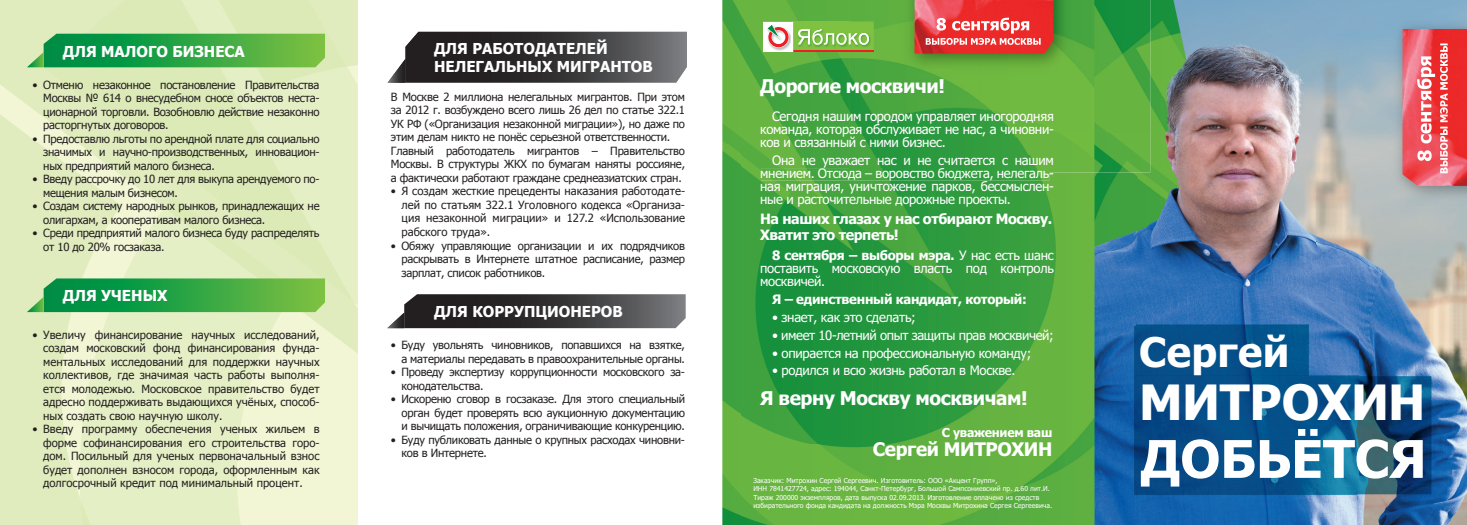
<style>
.page{position:relative;width:1467px;height:525px;background:#fff}
.page>*{position:absolute;margin:0;border:0;box-sizing:border-box;transform-origin:0 0}
.t1{font:700 51.88px "Tahoma";color:#fff}
.t2{font:700 48.75px "Tahoma";letter-spacing:-.005em;color:#fff}
.t3{font:700 40.88px "Tahoma";letter-spacing:.01em;color:#fff}
.t4{font:700 19px "Tahoma";letter-spacing:-.02em;color:#fff}
.t5{font:700 18.75px "Tahoma";letter-spacing:-.02em;color:#fff}
.t6{font:700 15px/18px "Tahoma";color:#fff}
.t7{font:700 14.25px/15.4px "Tahoma";letter-spacing:-.03em;color:#fff}
.t8{font:13px/13px "Tahoma";letter-spacing:-.02em;color:#fff;text-align:justify}
.t9{font:700 13px "Tahoma";letter-spacing:-.02em;color:#fff}
.t10{font:700 12.25px "Tahoma";letter-spacing:-.02em;color:#fff}
.t11{font:11.25px/13.5px "Tahoma";letter-spacing:-.02em;color:#231f20;text-align:justify}
.t12{font:6.88px/8.2px "Tahoma";color:#fff}
.s1{font-weight:700}
</style>
<div class="page">
<svg style="left:0;top:353px;width:358px;height:171px;background:#e8f0c9"></svg>
<svg style="left:80px;top:499px;width:11px;height:25px"></svg>
<svg style="left:0;top:0;width:358px;height:353px;background:#e4eec3"></svg>
<svg style="left:42px;top:0;width:312px;height:302px;background:#e0ecbe"></svg>
<img style="left:44px;top:34px;width:281px;height:33px">
<img style="left:27px;top:52px;width:17px;height:15px">
<img style="left:44px;top:278px;width:281px;height:34px">
<img style="left:27px;top:297px;width:17px;height:15px">
<img style="left:722px;top:0;width:150px;height:524px">
<img style="left:1137px;top:0;width:220px;height:524px">
<img style="left:872px;top:172px;width:265px;height:352px">
<img style="left:1357px;top:266px;width:110px;height:258px">
<img style="left:760px;top:80px;width:90px;height:17px">
<img style="left:823px;top:114px;width:27px;height:7px">
<img style="left:761px;top:124px;width:89px;height:23px">
<img style="left:772px;top:155px;width:78px;height:12px">
<img style="left:761px;top:168px;width:288px;height:13px">
<img style="left:850px;top:0;width:300px;height:172px">
<svg style="left:763px;top:22px;width:111px;height:30px"></svg>
<svg style="left:850px;top:114px;width:11px;height:7px"></svg>
<img style="left:866px;top:114px;width:70px;height:10px">
<svg style="left:937px;top:114px;width:6px;height:7px"></svg>
<img style="left:944px;top:114px;width:110px;height:10px">
<img style="left:850px;top:124px;width:199px;height:13px">
<img style="left:850px;top:137px;width:94px;height:10px">
<img style="left:850px;top:168px;width:199px;height:4px">
<img style="left:915px;top:0;width:138px;height:54px">
<svg style="left:926px;top:18px;width:115px;height:27px"></svg>
<img style="left:1316px;top:0;width:151px;height:266px">
<img style="left:1402px;top:29px;width:65px;height:157px">
<svg style="left:1417px;top:43px;width:31px;height:130px"></svg>
<svg style="left:388px;top:32px;width:299px;height:51px;background:#464546"></svg>
<svg style="left:387px;top:294px;width:299px;height:34px;background:#474647"></svg>
<h3 class="t6" style="left:63px;top:41px;width:183px">ДЛЯ МАЛОГО БИЗНЕСА</h3>
<h3 class="t6" style="left:434px;top:38px;width:220px">ДЛЯ РАБОТОДАТЕЛЕЙ<br>НЕЛЕГАЛЬНЫХ МИГРАНТОВ</h3>
<p class="t11" style="left:43px;top:77px;width:278px;text-indent:-11px">• Отменю незаконное постановление Правительства Москвы № 614 о внесудебном сносе объектов неста&shy;ционарной торговли. Возобновлю действие незаконно расторгнутых договоров.</p>
<p class="t11" style="left:43px;top:131px;width:278px;text-indent:-11px">• Предоставлю льготы по арендной плате для социально значимых и научно-производственных, инновацион&shy;ных предприятий малого бизнеса.</p>
<p class="t11" style="left:43px;top:172px;width:278px;text-indent:-11px">• Введу рассрочку до 10 лет для выкупа арендуемого по&shy;мещения малым бизнесом.</p>
<p class="t11" style="left:43px;top:199px;width:278px;text-indent:-11px">• Создам систему народных рынков, принадлежащих не олигархам, а кооперативам малого бизнеса.</p>
<p class="t11" style="left:43px;top:226px;width:278px;text-indent:-11px">• Среди предприятий малого бизнеса буду распределять от 10 до 20% госзаказа.</p>
<h3 class="t6" style="left:63px;top:286px;width:106px">ДЛЯ УЧЕНЫХ</h3>
<p class="t11" style="left:43px;top:327px;width:278px;text-indent:-11px">• Увеличу финансирование научных исследований, создам московский фонд финансирования фунда&shy;ментальных исследований для поддержки научных коллективов, где значимая часть работы выполня&shy;ется молодежью. Московское правительство будет адресно поддерживать выдающихся учёных, способ&shy;ных создать свою научную школу.</p>
<p class="t11" style="left:43px;top:421px;width:278px;text-indent:-11px">• Введу программу обеспечения ученых жильем в форме софинансирования его строительства горо&shy;дом. Посильный для ученых первоначальный взнос будет дополнен взносом города, оформленным как долгосрочный кредит под минимальный процент.</p>
<p class="t11" style="left:391px;top:89px;width:296px;text-align:left">В Москве 2 миллиона нелегальных мигрантов. При этом за 2012 г. возбуждено всего лишь 26 дел по статье 322.1<br>УК РФ («Организация незаконной миграции»), но даже по этим делам никто не понёс серьезной ответственности.<br>Главный работодатель мигрантов – Правительство Москвы. В структуры ЖКХ по бумагам наняты россияне, а фактически работают граждане среднеазиатских стран.</p>
<p class="t11" style="left:402px;top:184px;width:285px;text-indent:-11px">• Я создам жесткие прецеденты наказания работодате&shy;лей по статьям 322.1 Уголовного кодекса «Организа&shy;ция незаконной миграции» и 127.2 «Использование рабского труда».</p>
<p class="t11" style="left:402px;top:238px;width:285px;text-indent:-11px">• Обяжу управляющие организации и их подрядчиков раскрывать в Интернете штатное расписание, размер зарплат, список работников.</p>
<h3 class="t6" style="left:434px;top:301px;width:190px">ДЛЯ КОРРУПЦИОНЕРОВ</h3>
<p class="t11" style="left:391px;top:337px;width:296px;text-align:right">• Буду увольнять чиновников, попавшихся на взятке, а материалы передавать в правоохранительные органы.</p>
<p class="t11" style="left:402px;top:364px;width:285px;text-indent:-11px">• Проведу экспертизу коррупционности московского за&shy;конодательства.</p>
<p class="t11" style="left:402px;top:391px;width:285px;text-indent:-11px">• Искореню сговор в госзаказе. Для этого специальный орган будет проверять всю аукционную документацию и вычищать положения, ограничивающие конкуренцию.</p>
<p class="t11" style="left:402px;top:432px;width:285px;text-indent:-11px">• Буду публиковать данные о крупных расходах чиновни&shy;ков в Интернете.</p>
<h3 class="t4" style="left:760px;top:73px;width:186px">Дорогие москвичи!</h3>
<p class="t8" style="left:760px;top:109px;width:295px;text-indent:12px">Сегодня нашим городом управляет иногородняя команда, которая обслуживает не нас, а чиновни&shy;ков и связанный с ними бизнес.</p>
<p class="t8" style="left:760px;top:153px;width:295px;text-align:right">Она не уважает нас и не считается с нашим мнением. Отсюда воровство бюджета нелегаль-</p>
<p class="t8" style="left:865px;top:166px;width:9px">–</p>
<p class="t8" style="left:760px;top:166px;width:295px;text-align:left;text-indent:230px">,<br>ная миграция, уничтожение парков, бессмыслен&shy;ные и расточительные дорожные проекты.</p>
<p class="t7" style="left:760px;top:210px;width:294px">На наших глазах у нас отбирают Москву.<br>Хватит это терпеть!</p>
<p class="t8" style="left:760px;top:248px;width:295px;text-indent:12px"><span class="s1">8 сентября – выборы мэра.</span> У нас есть шанс поставить московскую власть под контроль москвичей.</p>
<p class="t9" style="left:772px;top:290px;width:256px">Я – единственный кандидат, который:</p>
<p class="t8" style="left:772px;top:310px;width:145px">• знает, как это сделать;</p>
<p class="t8" style="left:772px;top:328px;width:283px">• имеет 10-летний опыт защиты прав москвичей;</p>
<p class="t8" style="left:772px;top:345px;width:261px">• опирается на профессиональную команду;</p>
<p class="t8" style="left:772px;top:363px;width:245px">• родился и всю жизнь работал в Москве.</p>
<h3 class="t4" style="left:760px;top:384px;width:269px">Я верну Москву москвичам!</h3>
<p class="t10" style="left:942px;top:423px;width:112px">С уважением ваш</p>
<h3 class="t5" style="left:873px;top:435px;width:181px">Сергей МИТРОХИН</h3>
<p class="t12" style="left:753px;top:476px;width:300px">Заказчик: Митрохин Сергей Сергеевич. Изготовитель: ООО «Акцент Групп»,<br>ИНН 7841427724, адрес: 194044, Санкт-Петербург, Большой Сампсониевский пр. д.60 лит.И.<br>Тираж 200000 экземпляров, дата выпуска 02.09.2013. Изготовление оплачено из средств избирательного фонда кандидата на должность Мэра Москвы Митрохина Сергея Сергеевича.</p>
<h3 class="t3" style="left:1139px;top:323px;width:152px">Сергей</h3>
<h2 class="t2" style="left:1139px;top:367px;width:288px">МИТРОХИН</h2>
<h1 class="t1" style="left:1141px;top:422px;width:288px">ДОБЬЁТСЯ</h1>
</div>
